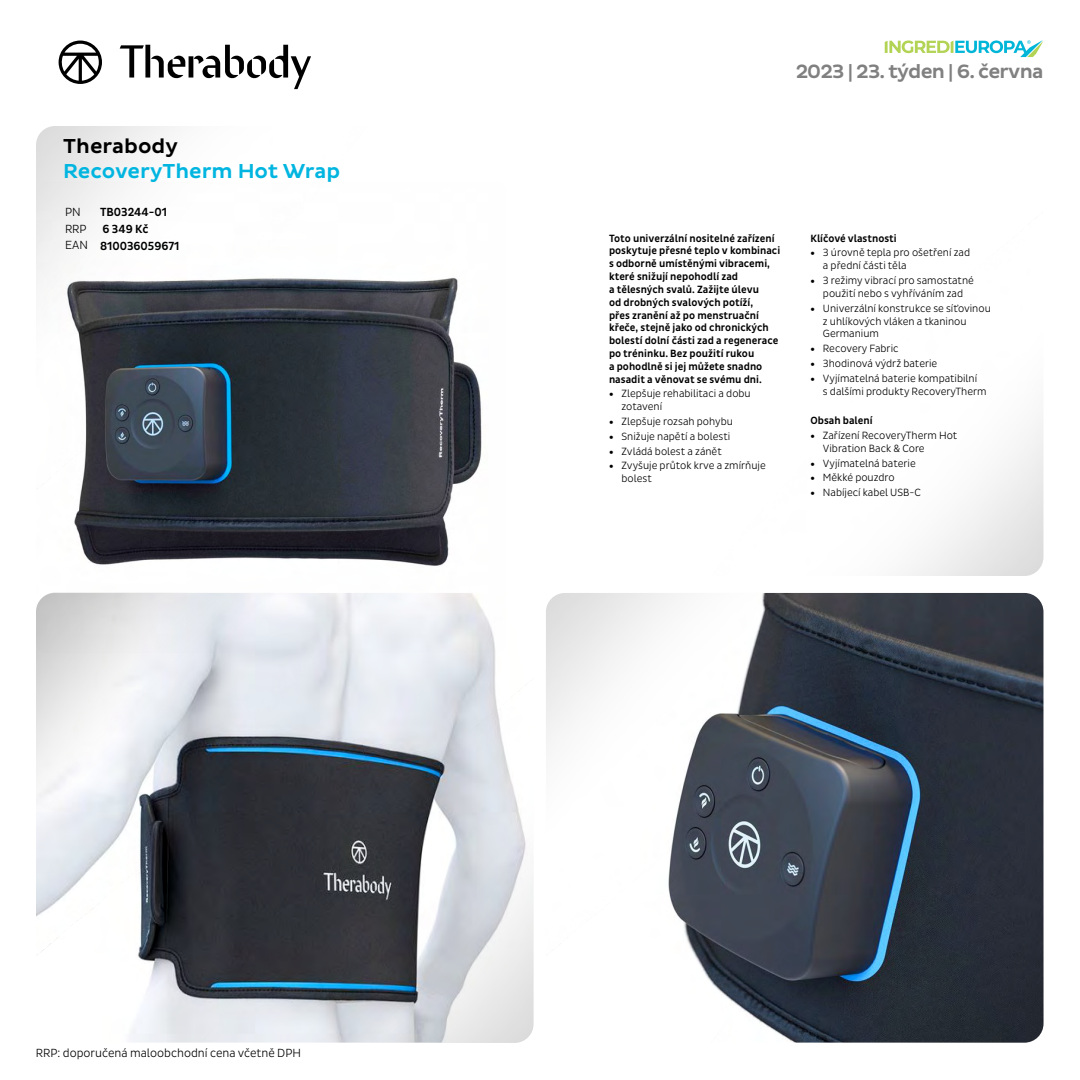
<style>
.page{position:relative;width:1080px;height:1080px;background:#fff}
.page>*{position:absolute;margin:0;border:0;box-sizing:border-box;transform-origin:0 0}
.t1{font:500 20.6px "Pluto Sans";letter-spacing:-.005em;color:#00b5e0}
.t2{font:500 20.6px "Pluto Sans";color:#000}
.t3{font:500 19.6px "Pluto Sans";letter-spacing:-.04em;color:#000}
.t4{font:300 12px/16.8px "Pluto Sans Cond";color:#000}
.t5{font:500 12px/16.9px "Pluto Sans Cond";color:#000}
.t6{font:300 10.7px/12.8px "Pluto Sans Cond";color:#000}
.t7{font:500 10.7px/12.8px "Pluto Sans Cond";color:#000}
.s1{font-family:"Myriad Pro";font-size:18px}
</style>
<div class="page">
<svg style="left:885px;top:40px;width:158px;height:17px"></svg>
<svg style="left:59px;top:41px;width:43px;height:43px"></svg>
<svg style="left:120px;top:45px;width:191px;height:44px"></svg>
<img style="left:36px;top:653px;width:498px;height:390px">
<img style="left:36px;top:182px;width:459px;height:471px">
<img style="left:570px;top:593px;width:473px;height:450px">
<h1 class="t2" style="left:63px;top:134px;width:116px">Therabody</h1>
<h1 class="t1" style="left:63px;top:159px;width:279px">RecoveryTherm Hot Wrap</h1>
<p class="t5" style="left:100px;top:204px;width:81px">TB03244-01<br>6 349 Kč<br>810036059671</p>
<p class="t4" style="left:65px;top:203px;width:24px">PN<br>RRP<br>EAN</p>
<p class="t4" style="left:36px;top:1045px;width:266px">RRP: doporučená maloobchodní cena včetně DPH</p>
<h2 class="t3" style="left:795px;top:60px;width:250px">2023 | 23. týden | 6. června</h2>
<p class="t7" style="left:609px;top:232px;width:173px">Toto univerzální nositelné zařízení poskytuje přesné teplo v kombinaci s odborně umístěnými vibracemi, které snižují nepohodlí zad<br>a tělesných svalů. Zažijte úlevu<br>od drobných svalových potíží,<br>přes zranění až po menstruační křeče, stejně jako od chronických bolestí dolní části zad a regenerace po tréninku. Bez použití rukou<br>a pohodlně si jej můžete snadno nasadit a věnovat se svému dni.</p>
<p class="t6" style="left:621px;top:387px;width:131px;text-indent:-12px"><span class="s1">•</span> Zlepšuje rehabilitaci a dobu zotavení</p>
<p class="t6" style="left:609px;top:415px;width:126px"><span class="s1">•</span> Zlepšuje rozsah pohybu</p>
<p class="t6" style="left:609px;top:430px;width:123px"><span class="s1">•</span> Snižuje napětí a bolesti</p>
<p class="t6" style="left:609px;top:445px;width:114px"><span class="s1">•</span> Zvládá bolest a zánět</p>
<p class="t6" style="left:621px;top:460px;width:146px;text-indent:-12px"><span class="s1">•</span> Zvyšuje průtok krve a zmírňuje bolest</p>
<p class="t7" style="left:810px;top:232px;width:88px">Klíčové vlastnosti</p>
<p class="t6" style="left:823px;top:247px;width:149px;text-indent:-12px"><span class="s1">•</span> 3 úrovně tepla pro ošetření zad a přední části těla</p>
<p class="t6" style="left:810px;top:274px;width:165px;text-align:center"><span class="s1">•</span> 3 režimy vibrací pro samostatné použití nebo s vyhříváním zad</p>
<p class="t6" style="left:823px;top:302px;width:169px;text-indent:-12px"><span class="s1">•</span> Univerzální konstrukce se síťovinou z uhlíkových vláken a tkaninou<br>Germanium</p>
<p class="t6" style="left:810px;top:342px;width:90px"><span class="s1">•</span> Recovery Fabric</p>
<p class="t6" style="left:810px;top:357px;width:128px"><span class="s1">•</span> 3hodinová výdrž baterie</p>
<p class="t6" style="left:823px;top:372px;width:165px;text-indent:-12px"><span class="s1">•</span> Vyjímatelná baterie kompatibilní<br>s dalšími produkty RecoveryTherm</p>
<p class="t7" style="left:810px;top:414px;width:64px">Obsah balení</p>
<p class="t6" style="left:823px;top:429px;width:136px;text-indent:-12px"><span class="s1">•</span> Zařízení RecoveryTherm Hot<br>Vibration Back &amp; Core</p>
<p class="t6" style="left:810px;top:457px;width:107px"><span class="s1">•</span> Vyjímatelná baterie</p>
<p class="t6" style="left:810px;top:472px;width:86px"><span class="s1">•</span> Měkké pouzdro</p>
<p class="t6" style="left:810px;top:486px;width:112px"><span class="s1">•</span> Nabíjecí kabel USB-C</p>
</div>
